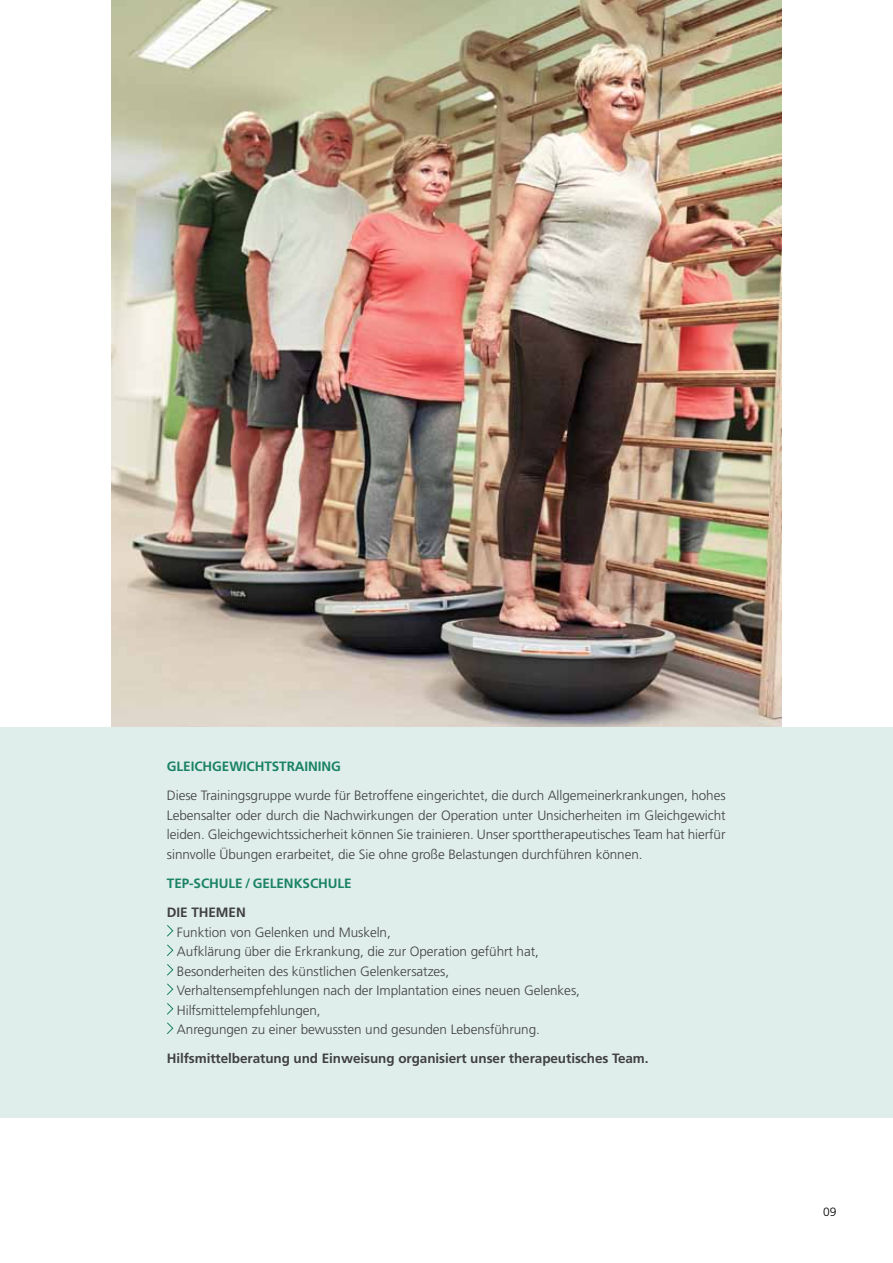
<style>
.page{position:relative;width:893px;height:1263px;background:#fff}
.page>*{position:absolute;margin:0;border:0;box-sizing:border-box;transform-origin:0 0}
.t1{font:300 13.5px/19.5px "Frutiger LT Pro";letter-spacing:-.005em;color:#414042;text-align:justify}
.t2{font:700 13.5px "Frutiger LT Pro";letter-spacing:-.005em;color:#414042}
.t3{font:700 13.5px "Frutiger LT Pro";letter-spacing:-.005em;color:#1a8265}
.t4{font:300 12px "Frutiger LT Pro";color:#000}
</style>
<div class="page">
<img style="left:112px;top:0;width:669px;height:727px">
<div style="left:0;top:727px;width:893px;height:390px;background:#dfeeea"></div>
<svg style="left:167px;top:925px;width:7px;height:12px"></svg>
<svg style="left:167px;top:944px;width:7px;height:12px"></svg>
<svg style="left:167px;top:964px;width:7px;height:12px"></svg>
<svg style="left:167px;top:983px;width:7px;height:12px"></svg>
<svg style="left:167px;top:1003px;width:7px;height:12px"></svg>
<svg style="left:167px;top:1022px;width:7px;height:12px"></svg>
<p class="t3" style="left:167px;top:758px;width:46px">Gleichgewi</p>
<p class="t3" style="left:246px;top:758px;width:17px">chtst</p>
<p class="t3" style="left:287px;top:758px;width:17px">raining</p>
<p class="t1" style="left:167px;top:786px;width:560px">Diese Trainingsgruppe wurde für Betroffene eingerichtet, die durch Allgemeinerkrankungen, hohes Lebensalter oder durch die Nachwirkungen der Operation unter Unsicherheiten im Gleichgewicht leiden. Gleichgewichtssicherheit können Sie trainieren. Unser sporttherapeutisches Team hat hierfür sinnvolle Übungen erarbeitet, die Sie ohne große Belastungen durchführen können.</p>
<p class="t3" style="left:167px;top:875px;width:105px">TEP-Sch ule / Gelenks</p>
<p class="t3" style="left:310px;top:875px;width:35px">chule</p>
<p class="t2" style="left:167px;top:904px;width:42px">Die Themen</p>
<p class="t1" style="left:177px;top:922px;width:404px;text-align:left">Funktion von Gelenken und Muskeln,<br>Aufklärung über die Erkrankung, die zur Operation geführt hat, Besonderheiten des künstlichen Gelenkersatzes, Verhaltensempfehlungen nach der Implantation eines neuen Gelenkes, Hilfsmittelempfehlungen,<br>Anregungen zu einer bewussten und gesunden Lebensführung.</p>
<p class="t2" style="left:167px;top:1050px;width:483px">Hilfsmittelberatung und Einweisung organisiert unser therapeutisches Team.</p>
<p class="t4" style="left:823px;top:1204px;width:15px">09</p>
</div>
